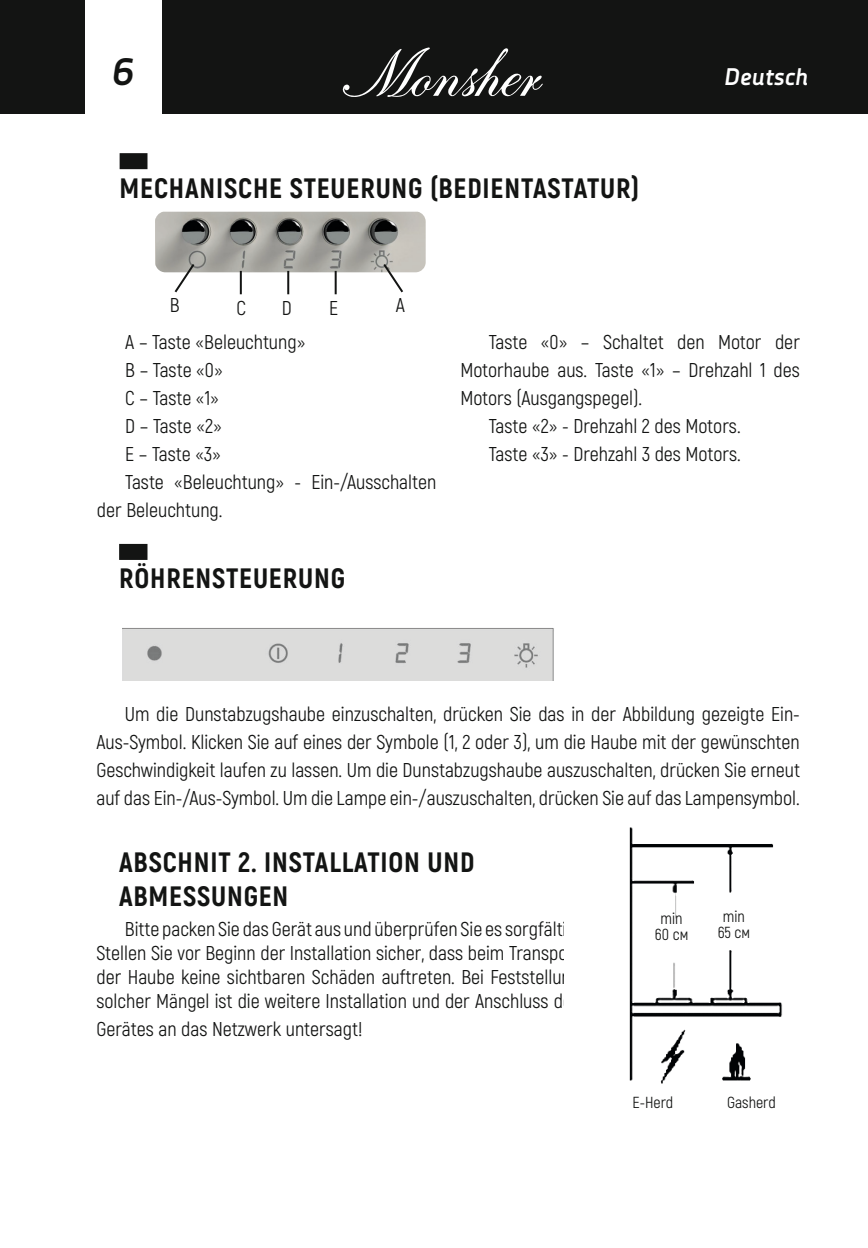
<style>
.page{position:relative;width:868px;height:1248px;background:#fff}
.page>*{position:absolute;margin:0;border:0;box-sizing:border-box;transform-origin:0 0}
.t1{font:italic 700 38px "Decima Nova Pro";color:#131413}
.t2{font:800 28px/33.6px "Akrobat";letter-spacing:.03em;color:#131413}
.t3{font:italic 700 24px "Decima Nova Pro";color:#fff}
.t4{font:20px/28px "Akrobat";color:#131413;text-align:justify}
.t5{font:16px/16px "Akrobat";color:#131413;text-align:center}
</style>
<div class="page">
<div style="left:0;top:0;width:867px;height:113px;background:#131413"></div>
<div style="left:85px;top:0;width:77px;height:119px;background:#fff"></div>
<svg style="left:342px;top:47px;width:200px;height:50px"></svg>
<div style="left:120px;top:153px;width:27px;height:16px;background:#131413"></div>
<img style="left:425px;top:221px;width:1px;height:41px">
<img style="left:155px;top:212px;width:270px;height:60px">
<svg style="left:173px;top:262px;width:23px;height:31px"></svg>
<svg style="left:381px;top:262px;width:24px;height:31px"></svg>
<hr style="left:240px;top:271px;width:2px;height:23px;background:#131413">
<hr style="left:287px;top:271px;width:2px;height:23px;background:#131413">
<hr style="left:334px;top:271px;width:2px;height:23px;background:#131413">
<div style="left:119px;top:544px;width:28px;height:16px;background:#131413"></div>
<div style="left:122px;top:628px;width:432px;height:52px;background:#dcdcdb"></div>
<img style="left:629px;top:827px;width:154px;height:257px">
<h1 class="t1" style="left:112px;top:50px;width:24px">6</h1>
<p class="t3" style="left:724px;top:63px;width:85px">Deutsch</p>
<h2 class="t2" style="left:120px;top:171px;width:521px">MECHANISCHE STEUERUNG (BEDIENTASTATUR)</h2>
<p class="t4" style="left:170px;top:291px;width:11px">B</p>
<p class="t4" style="left:236px;top:293px;width:11px">C</p>
<p class="t4" style="left:282px;top:293px;width:11px">D</p>
<p class="t4" style="left:329px;top:293px;width:11px">E</p>
<p class="t4" style="left:396px;top:291px;width:11px">A</p>
<p class="t4" style="left:125px;top:327px;width:182px">А – Taste «Beleuchtung»</p>
<p class="t4" style="left:125px;top:355px;width:99px">В – Taste «0»</p>
<p class="t4" style="left:125px;top:383px;width:95px">С – Taste «1»</p>
<p class="t4" style="left:125px;top:411px;width:98px">D – Taste «2»</p>
<p class="t4" style="left:125px;top:439px;width:97px">E – Taste «3»</p>
<p class="t4" style="left:125px;top:467px;width:312px">Taste «Beleuchtung» - Ein-/Ausschalten</p>
<p class="t4" style="left:97px;top:495px;width:127px">der Beleuchtung.</p>
<h2 class="t2" style="left:119px;top:561px;width:227px">RÖHRENSTEUERUNG</h2>
<p class="t4" style="left:488px;top:327px;width:312px">Taste «0» – Schaltet den Motor der</p>
<p class="t4" style="left:460px;top:355px;width:341px">Motorhaube aus. Taste «1» – Drehzahl 1 des</p>
<p class="t4" style="left:460px;top:383px;width:183px">Motors (Ausgangspegel).</p>
<p class="t4" style="left:488px;top:411px;width:253px">Taste «2» - Drehzahl 2 des Motors.</p>
<p class="t4" style="left:488px;top:439px;width:253px">Taste «3» - Drehzahl 3 des Motors.</p>
<p class="t4" style="left:96px;top:699px;width:705px;text-indent:28px">Um die Dunstabzugshaube einzuschalten, drücken Sie das in der Abbildung gezeigte Ein-Aus-Symbol. Klicken Sie auf eines der Symbole (1, 2 oder 3), um die Haube mit der gewünschten Geschwindigkeit laufen zu lassen. Um die Dunstabzugshaube auszuschalten, drücken Sie erneut auf das Ein-/Aus-Symbol. Um die Lampe ein-/auszuschalten, drücken Sie auf das Lampensymbol.</p>
<h2 class="t2" style="left:119px;top:845px;width:357px">ABSCHNIT 2. INSTALLATION UND<br>ABMESSUNGEN</h2>
<p class="t4" style="left:96px;top:916px;width:485px;line-height:24px;text-indent:28px">Bitte packen Sie das Gerät aus und überprüfen Sie es sorgfältig!<br>Stellen Sie vor Beginn der Installation sicher, dass beim Transport der Haube keine sichtbaren Schäden auftreten. Bei Feststellung solcher Mängel ist die weitere Installation und der Anschluss des</p>
<p class="t4" style="left:96px;top:1014px;width:267px">Gerätes an das Netzwerk untersagt!</p>
<p class="t5" style="left:654px;top:910px;width:35px">min<br>60 см</p>
<p class="t5" style="left:717px;top:908px;width:34px">min<br>65 см</p>
<p class="t5" style="left:632px;top:1093px;width:42px">E-Herd</p>
<p class="t5" style="left:727px;top:1093px;width:50px">Gasherd</p>
</div>
